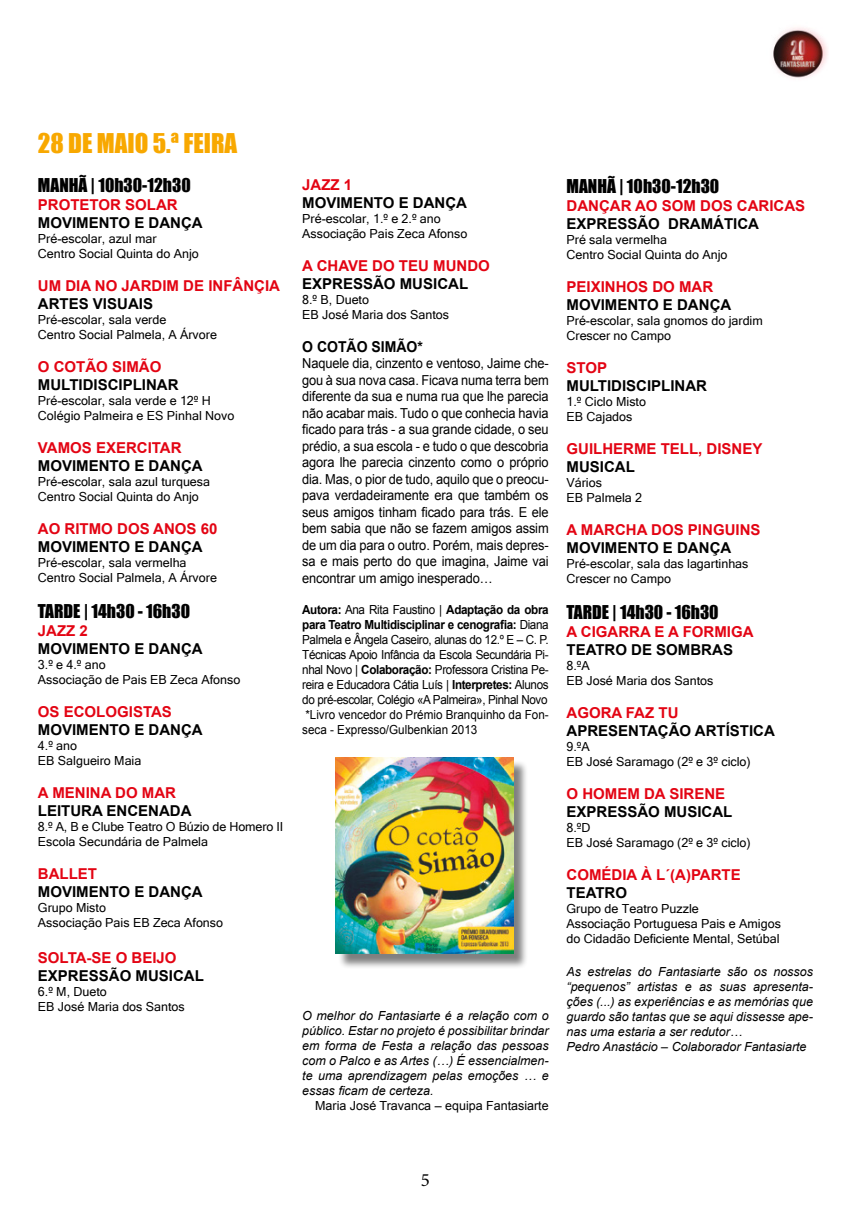
<style>
.page{position:relative;width:851px;height:1205px;background:#fff}
.page>*{position:absolute;margin:0;border:0;box-sizing:border-box;transform-origin:0 0}
.t1{font:25px "Impact";color:#f8a800}
.t2{font:18.75px "Minion Pro";color:#000}
.t3{font:17.5px "Impact";color:#000}
.t4{font:700 15px "Arial";color:#000}
.t5{font:700 15px "Arial";color:#e30413}
.t6{font:700 15px "Arial";color:#000;scale:.93 1}
.t7{font:13.75px/16.5px "Arial";letter-spacing:-.01em;color:#000;text-align:justify;scale:.93 1}
.t8{font:12.5px/15px "Microsoft Sans Serif";color:#000}
.t9{font:italic 12.5px/15px "Arial";color:#000;text-align:justify}
.t10{font:12.5px/15px "Arial";color:#000;text-align:justify;scale:.93 1}
.t11{font:12.5px "Arial";color:#000}
.s1{font-weight:700}
</style>
<div class="page">
<img style="left:773px;top:28px;width:55px;height:50px">
<div style="left:338px;top:759px;width:190px;height:210px;background:#000;opacity:.5"></div>
<img style="left:336px;top:757px;width:177px;height:197px">
<h1 class="t1" style="left:38px;top:123px;width:201px">28 DE MAIO 5.ª FEIRA</h1>
<h3 class="t3" style="left:38px;top:171px;width:154px">MANHÃ | 10h30-12h30</h3>
<p class="t5" style="left:38px;top:194px;width:141px">PROTETOR SOLAR</p>
<p class="t4" style="left:38px;top:212px;width:166px">MOVIMENTO E DANÇA</p>
<p class="t8" style="left:38px;top:230px;width:162px">Pré-escolar, azul mar<br>Centro Social Quinta do Anjo</p>
<p class="t5" style="left:38px;top:275px;width:243px">UM DIA NO JARDIM DE INFÂNÇIA</p>
<p class="t4" style="left:38px;top:293px;width:117px">ARTES VISUAIS</p>
<p class="t8" style="left:38px;top:311px;width:180px">Pré-escolar, sala verde<br>Centro Social Palmela, A Árvore</p>
<p class="t5" style="left:38px;top:356px;width:125px">O COTÃO SIMÃO</p>
<p class="t4" style="left:38px;top:374px;width:142px">MULTIDISCIPLINAR</p>
<p class="t8" style="left:38px;top:392px;width:198px">Pré-escolar, sala verde e 12º H<br>Colégio Palmeira e ES Pinhal Novo</p>
<p class="t5" style="left:38px;top:437px;width:145px">VAMOS EXERCITAR</p>
<p class="t4" style="left:38px;top:455px;width:166px">MOVIMENTO E DANÇA</p>
<p class="t8" style="left:38px;top:473px;width:174px">Pré-escolar, sala azul turquesa<br>Centro Social Quinta do Anjo</p>
<p class="t5" style="left:38px;top:518px;width:181px">AO RITMO DOS ANOS 60</p>
<p class="t4" style="left:38px;top:536px;width:166px">MOVIMENTO E DANÇA</p>
<p class="t8" style="left:38px;top:554px;width:180px">Pré-escolar, sala vermelha<br>Centro Social Palmela, A Árvore</p>
<h3 class="t3" style="left:38px;top:597px;width:154px">TARDE | 14h30 - 16h30</h3>
<p class="t5" style="left:38px;top:620px;width:52px">JAZZ 2</p>
<p class="t4" style="left:38px;top:638px;width:166px">MOVIMENTO E DANÇA</p>
<p class="t8" style="left:38px;top:656px;width:204px">3.º e 4.º ano<br>Associação de Pais EB Zeca Afonso</p>
<p class="t5" style="left:38px;top:701px;width:135px">OS ECOLOGISTAS</p>
<p class="t4" style="left:38px;top:719px;width:166px">MOVIMENTO E DANÇA</p>
<p class="t8" style="left:38px;top:737px;width:105px">4.º ano<br>EB Salgueiro Maia</p>
<p class="t5" style="left:38px;top:782px;width:140px">A MENINA DO MAR</p>
<p class="t4" style="left:38px;top:800px;width:155px">LEITURA ENCENADA</p>
<p class="t8" style="left:38px;top:818px;width:247px">8.º A, B e Clube Teatro O Búzio de Homero II<br>Escola Secundária de Palmela</p>
<p class="t5" style="left:38px;top:863px;width:61px">BALLET</p>
<p class="t4" style="left:38px;top:881px;width:166px">MOVIMENTO E DANÇA</p>
<p class="t8" style="left:38px;top:899px;width:187px">Grupo Misto<br>Associação Pais EB Zeca Afonso</p>
<p class="t5" style="left:38px;top:947px;width:140px">SOLTA-SE O BEIJO</p>
<p class="t4" style="left:38px;top:965px;width:167px">EXPRESSÃO MUSICAL</p>
<p class="t8" style="left:38px;top:983px;width:148px">6.º M, Dueto<br>EB José Maria dos Santos</p>
<p class="t5" style="left:302px;top:175px;width:52px">JAZZ 1</p>
<p class="t4" style="left:302px;top:193px;width:166px">MOVIMENTO E DANÇA</p>
<p class="t8" style="left:302px;top:210px;width:167px">Pré-escolar, 1.º e 2.º ano<br>Associação Pais Zeca Afonso</p>
<p class="t5" style="left:302px;top:256px;width:189px">A CHAVE DO TEU MUNDO</p>
<p class="t4" style="left:302px;top:274px;width:167px">EXPRESSÃO MUSICAL</p>
<p class="t8" style="left:302px;top:291px;width:148px">8.º B, Dueto<br>EB José Maria dos Santos</p>
<p class="t6" style="left:302px;top:337px;width:131px">O COTÃO SIMÃO*</p>
<p class="t7" style="left:302px;top:355px;width:266px">Naquele dia, cinzento e ventoso, Jaime che&shy;gou à sua nova casa. Ficava numa terra bem diferente da sua e numa rua que lhe parecia não acabar mais. Tudo o que conhecia havia ficado para trás - a sua grande cidade, o seu prédio, a sua escola - e tudo o que descobria agora lhe parecia cinzento como o próprio dia. Mas, o pior de tudo, aquilo que o preocu&shy;pava verdadeiramente era que também os seus amigos tinham ficado para trás. E ele bem sabia que não se fazem amigos assim de um dia para o outro. Porém, mais depres&shy;sa e mais perto do que imagina, Jaime vai encontrar um amigo inesperado…</p>
<p class="t10" style="left:302px;top:603px;width:266px"><span class="s1">Autora:</span> Ana Rita Faustino | <span class="s1">Adaptação da obra para Teatro Multidisciplinar e cenografia:</span> Diana Palmela e Ângela Caseiro, alunas do 12.º E – C. P.<br>Técnicas Apoio Infância da Escola Secundária Pi&shy;nhal Novo | <span class="s1">Colaboração:</span> Professora Cristina Pe&shy;reira e Educadora Cátia Luís | <span class="s1">Interpretes:</span> Alunos do pré-escolar, Colégio «A Palmeira», Pinhal Novo *Livro vencedor do Prémio Branquinho da Fon&shy;seca - Expresso/Gulbenkian 2013</p>
<p class="t9" style="left:302px;top:1008px;width:248px">O melhor do Fantasiarte é a relação com o público. Estar no projeto é possibilitar brindar em forma de Festa a relação das pessoas com o Palco e as Artes (…) É essencialmen&shy;te uma aprendizagem pelas emoções … e essas ficam de certeza.</p>
<p class="t11" style="left:315px;top:1097px;width:235px">Maria José Travanca – equipa Fantasiarte</p>
<h3 class="t3" style="left:566px;top:172px;width:154px">MANHÃ | 10h30-12h30</h3>
<p class="t5" style="left:566px;top:196px;width:240px">DANÇAR AO SOM DOS CARICAS</p>
<p class="t4" style="left:566px;top:214px;width:194px">EXPRESSÃO DRAMÁTICA</p>
<p class="t8" style="left:566px;top:231px;width:162px">Pré sala vermelha<br>Centro Social Quinta do Anjo</p>
<p class="t5" style="left:566px;top:277px;width:148px">PEIXINHOS DO MAR</p>
<p class="t4" style="left:566px;top:295px;width:166px">MOVIMENTO E DANÇA</p>
<p class="t8" style="left:566px;top:312px;width:198px">Pré-escolar, sala gnomos do jardim<br>Crescer no Campo</p>
<p class="t5" style="left:566px;top:358px;width:42px">STOP</p>
<p class="t4" style="left:566px;top:376px;width:142px">MULTIDISCIPLINAR</p>
<p class="t8" style="left:566px;top:393px;width:81px">1.º Ciclo Misto<br>EB Cajados</p>
<p class="t5" style="left:566px;top:439px;width:197px">GUILHERME TELL, DISNEY</p>
<p class="t4" style="left:566px;top:457px;width:70px">MUSICAL</p>
<p class="t8" style="left:566px;top:474px;width:77px">Vários<br>EB Palmela 2</p>
<p class="t5" style="left:566px;top:520px;width:195px">A MARCHA DOS PINGUINS</p>
<p class="t4" style="left:566px;top:538px;width:166px">MOVIMENTO E DANÇA</p>
<p class="t8" style="left:566px;top:555px;width:183px">Pré-escolar, sala das lagartinhas<br>Crescer no Campo</p>
<h3 class="t3" style="left:566px;top:598px;width:154px">TARDE | 14h30 - 16h30</h3>
<p class="t5" style="left:566px;top:622px;width:188px">A CIGARRA E A FORMIGA</p>
<p class="t4" style="left:566px;top:640px;width:168px">TEATRO DE SOMBRAS</p>
<p class="t8" style="left:566px;top:657px;width:148px">8.ºA<br>EB José Maria dos Santos</p>
<p class="t5" style="left:566px;top:703px;width:113px">AGORA FAZ TU</p>
<p class="t4" style="left:566px;top:721px;width:210px">APRESENTAÇÃO ARTÍSTICA</p>
<p class="t8" style="left:566px;top:738px;width:186px">9.ºA<br>EB José Saramago (2º e 3º ciclo)</p>
<p class="t5" style="left:566px;top:784px;width:160px">O HOMEM DA SIRENE</p>
<p class="t4" style="left:566px;top:802px;width:167px">EXPRESSÃO MUSICAL</p>
<p class="t8" style="left:566px;top:819px;width:186px">8.ºD<br>EB José Saramago (2º e 3º ciclo)</p>
<p class="t5" style="left:566px;top:865px;width:176px">COMÉDIA À L´(A)PARTE</p>
<p class="t4" style="left:566px;top:883px;width:62px">TEATRO</p>
<p class="t8" style="left:566px;top:900px;width:216px">Grupo de Teatro Puzzle<br>Associação Portuguesa Pais e Amigos do Cidadão Deficiente Mental, Setúbal</p>
<p class="t9" style="left:566px;top:964px;width:248px;text-align:left">As estrelas do Fantasiarte são os nossos “pequenos” artistas e as suas apresenta&shy;ções (...) as experiências e as memórias que guardo são tantas que se aqui dissesse ape&shy;nas uma estaria a ser redutor…<br>Pedro Anastácio – Colaborador Fantasiarte</p>
<h2 class="t2" style="left:421px;top:1167px;width:11px">5</h2>
</div>
